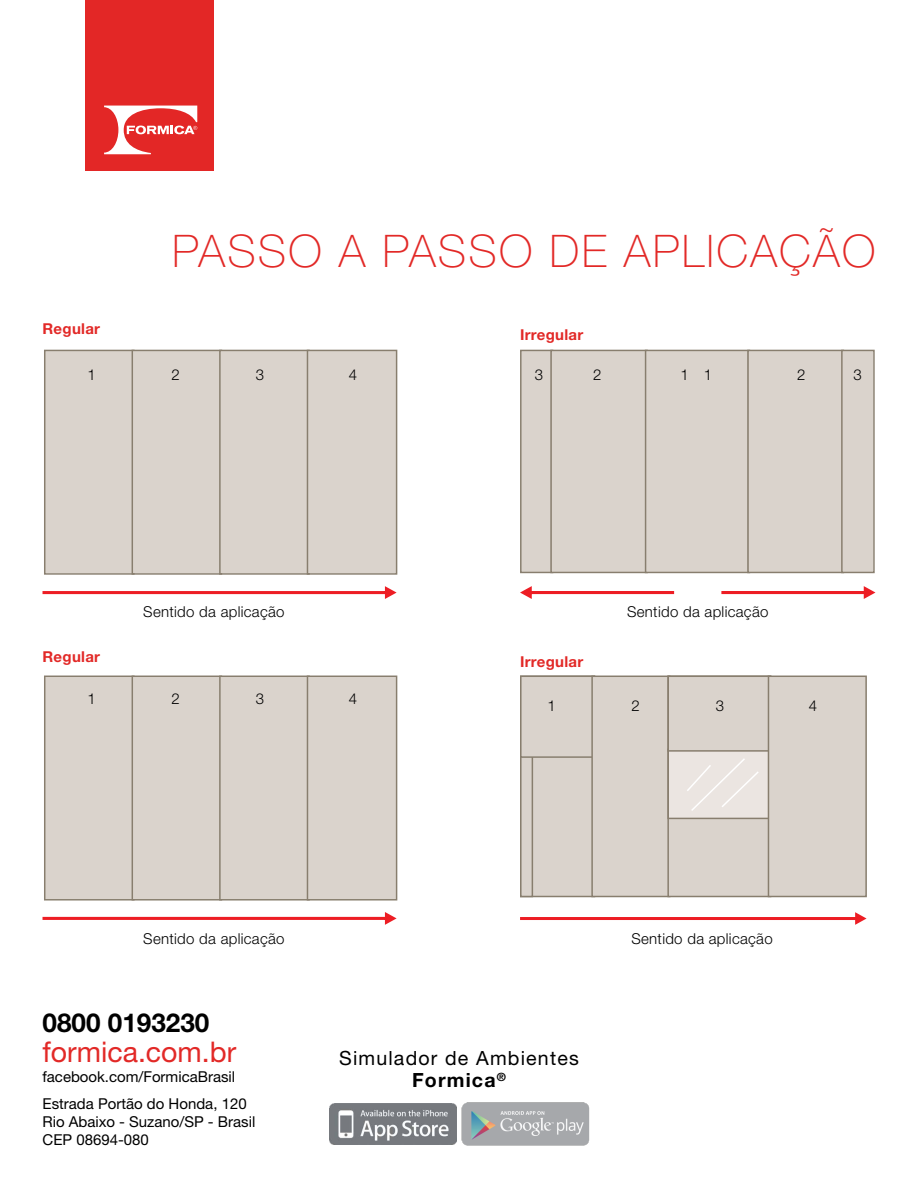
<style>
.page{position:relative;width:918px;height:1188px;background:#fff}
.page>*{position:absolute;margin:0;border:0;box-sizing:border-box;transform-origin:0 0}
.t1{font:100 45px "Helvetica Neue LT Std";letter-spacing:.05em;color:#e22927}
.t2{font:28.5px "Helvetica Neue LT Std";color:#e22927}
.t3{font:700 26.1px "Helvetica Neue LT Std";color:#000}
.t4{font:19.65px/21.8px "Helvetica Neue LT Std";letter-spacing:.06em;color:#000;text-align:center}
.t5{font:300 15px "Helvetica Neue LT Std";letter-spacing:.02em;color:#000}
.t6{font:15px/18px "Helvetica Neue LT Std";color:#000}
.t7{font:700 15px "Helvetica Neue LT Std";letter-spacing:.02em;color:#e22927}
.s1{font-weight:700}
</style>
<div class="page">
<img style="left:329px;top:1103px;width:128px;height:42px">
<img style="left:461px;top:1103px;width:129px;height:42px">
<div style="left:85px;top:0;width:129px;height:171px;background:#e32726"></div>
<svg style="left:104px;top:106px;width:93px;height:48px"></svg>
<div style="left:45px;top:351px;width:88px;height:222px;background:#dad3cc"></div>
<div style="left:44px;top:350px;width:91px;height:225px;border:1px solid #887e6e"></div>
<div style="left:133px;top:351px;width:88px;height:222px;background:#dad3cc"></div>
<div style="left:132px;top:350px;width:90px;height:225px;border:1px solid #887e6e"></div>
<div style="left:221px;top:351px;width:87px;height:222px;background:#dad3cc"></div>
<div style="left:219px;top:350px;width:91px;height:225px;border:1px solid #887e6e"></div>
<div style="left:308px;top:351px;width:88px;height:222px;background:#dad3cc"></div>
<div style="left:307px;top:350px;width:90px;height:225px;border:1px solid #887e6e"></div>
<svg style="left:43px;top:586px;width:354px;height:13px"></svg>
<div style="left:45px;top:677px;width:88px;height:222px;background:#dad3cc"></div>
<div style="left:44px;top:676px;width:91px;height:225px;border:1px solid #887e6e"></div>
<div style="left:133px;top:677px;width:88px;height:222px;background:#dad3cc"></div>
<div style="left:132px;top:676px;width:90px;height:225px;border:1px solid #887e6e"></div>
<div style="left:221px;top:677px;width:87px;height:222px;background:#dad3cc"></div>
<div style="left:219px;top:676px;width:91px;height:225px;border:1px solid #887e6e"></div>
<div style="left:308px;top:677px;width:88px;height:222px;background:#dad3cc"></div>
<div style="left:307px;top:676px;width:90px;height:225px;border:1px solid #887e6e"></div>
<svg style="left:43px;top:912px;width:354px;height:13px"></svg>
<div style="left:522px;top:351px;width:30px;height:221px;background:#dad3cc"></div>
<div style="left:520px;top:350px;width:33px;height:223px;border:1px solid #887e6e"></div>
<div style="left:552px;top:351px;width:94px;height:221px;background:#dad3cc"></div>
<div style="left:550px;top:350px;width:98px;height:223px;border:1px solid #887e6e"></div>
<div style="left:646px;top:351px;width:103px;height:221px;background:#dad3cc"></div>
<div style="left:645px;top:350px;width:105px;height:223px;border:1px solid #887e6e"></div>
<div style="left:749px;top:351px;width:94px;height:221px;background:#dad3cc"></div>
<div style="left:747px;top:350px;width:97px;height:223px;border:1px solid #887e6e"></div>
<div style="left:843px;top:351px;width:30px;height:221px;background:#dad3cc"></div>
<div style="left:841px;top:350px;width:34px;height:223px;border:1px solid #887e6e"></div>
<svg style="left:721px;top:586px;width:154px;height:13px"></svg>
<svg style="left:520px;top:586px;width:154px;height:13px"></svg>
<div style="left:522px;top:677px;width:72px;height:219px;background:#dad3cc"></div>
<div style="left:520px;top:755px;width:13px;height:142px;border:2px solid #887e6e"></div>
<div style="left:522px;top:677px;width:72px;height:79px;background:#dad3cc"></div>
<div style="left:520px;top:676px;width:75px;height:82px;border:1px solid #887e6e"></div>
<div style="left:593px;top:677px;width:76px;height:219px;background:#dad3cc"></div>
<div style="left:591px;top:676px;width:79px;height:221px;border:2px solid #887e6e"></div>
<div style="left:669px;top:677px;width:101px;height:219px;background:#dad3cc"></div>
<div style="left:667px;top:676px;width:104px;height:221px;border:2px solid #887e6e"></div>
<div style="left:669px;top:750px;width:101px;height:68px;background:#ebe5e1"></div>
<div style="left:667px;top:749px;width:104px;height:70px;border:2px solid #887e6e"></div>
<div style="left:667px;top:676px;width:104px;height:76px;border:2px solid #887e6e"></div>
<div style="left:769px;top:677px;width:96px;height:219px;background:#dad3cc"></div>
<div style="left:768px;top:676px;width:99px;height:221px;border:2px solid #887e6e"></div>
<svg style="left:687px;top:759px;width:72px;height:52px"></svg>
<svg style="left:520px;top:912px;width:347px;height:13px"></svg>
<p class="t7" style="left:43px;top:320px;width:59px">Regular</p>
<p class="t5" style="left:87px;top:365px;width:10px">1</p>
<h1 class="t1" style="left:172px;top:225px;width:705px">PASSO A PASSO DE APLICAÇÃO</h1>
<p class="t5" style="left:172px;top:365px;width:10px">2</p>
<p class="t5" style="left:256px;top:365px;width:10px">3</p>
<p class="t5" style="left:349px;top:365px;width:10px">4</p>
<p class="t7" style="left:520px;top:325px;width:65px">Irregular</p>
<p class="t5" style="left:535px;top:365px;width:10px">3</p>
<p class="t5" style="left:593px;top:365px;width:10px">2</p>
<p class="t5" style="left:681px;top:365px;width:33px">1 1</p>
<p class="t5" style="left:797px;top:365px;width:10px">2</p>
<p class="t5" style="left:854px;top:365px;width:10px">3</p>
<p class="t7" style="left:43px;top:647px;width:59px">Regular</p>
<p class="t5" style="left:87px;top:690px;width:10px">1</p>
<p class="t5" style="left:143px;top:603px;width:143px">Sentido da aplicação</p>
<p class="t5" style="left:627px;top:603px;width:143px">Sentido da aplicação</p>
<p class="t5" style="left:172px;top:690px;width:10px">2</p>
<p class="t5" style="left:256px;top:690px;width:10px">3</p>
<p class="t5" style="left:349px;top:690px;width:10px">4</p>
<p class="t7" style="left:520px;top:652px;width:65px">Irregular</p>
<p class="t5" style="left:547px;top:697px;width:10px">1</p>
<p class="t5" style="left:632px;top:697px;width:10px">2</p>
<p class="t5" style="left:716px;top:697px;width:10px">3</p>
<p class="t5" style="left:809px;top:697px;width:10px">4</p>
<p class="t5" style="left:143px;top:929px;width:143px">Sentido da aplicação</p>
<p class="t5" style="left:631px;top:929px;width:143px">Sentido da aplicação</p>
<h3 class="t3" style="left:43px;top:1006px;width:168px">0800 0193230</h3>
<h2 class="t2" style="left:43px;top:1035px;width:195px">formica.com.br</h2>
<p class="t6" style="left:43px;top:1067px;width:194px">facebook.com/FormicaBrasil</p>
<p class="t6" style="left:43px;top:1094px;width:214px">Estrada Portão do Honda, 120<br>Rio Abaixo - Suzano/SP - Brasil<br>CEP 08694-080</p>
<h3 class="t4" style="left:339px;top:1047px;width:241px">Simulador de Ambientes<br><span class="s1">Formica</span><sup>®</sup></h3>
</div>
